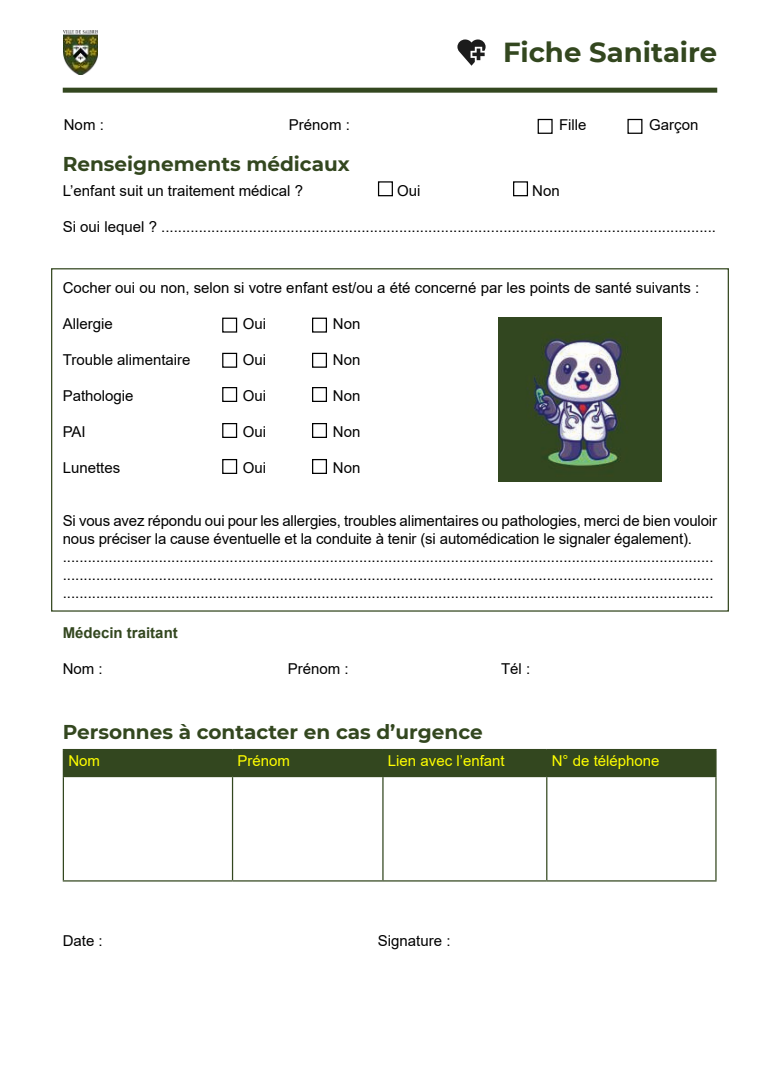
<style>
.page{position:relative;width:780px;height:1088px;background:#fff}
.page>*{position:absolute;margin:0;border:0;box-sizing:border-box;transform-origin:0 0}
.t1{font:700 27.5px "Montserrat";color:#33471f}
.t2{font:700 20px "Montserrat";color:#33471f}
.t3{font:15px/18px "Arial";color:#000}
.t4{font:15px "Arial";color:#ff0}
.t5{font:700 15px "Arial";color:#33471f}
</style>
<div class="page">
<div style="left:63px;top:88px;width:654px;height:5px;background:#33471f"></div>
<div style="left:378px;top:181px;width:15px;height:15px;border:1px solid #000"></div>
<div style="left:513px;top:181px;width:15px;height:15px;border:1px solid #000"></div>
<div style="left:63px;top:749px;width:653px;height:27px;background:#33471f"></div>
<hr style="left:63px;top:776px;width:169px;height:1px;background:#33471f">
<hr style="left:63px;top:777px;width:1px;height:103px;background:#33471f">
<hr style="left:232px;top:776px;width:151px;height:1px;background:#33471f">
<hr style="left:232px;top:777px;width:1px;height:103px;background:#33471f">
<hr style="left:383px;top:776px;width:163px;height:1px;background:#33471f">
<hr style="left:382px;top:777px;width:1px;height:103px;background:#33471f">
<hr style="left:546px;top:776px;width:170px;height:1px;background:#33471f">
<hr style="left:546px;top:777px;width:1px;height:103px;background:#33471f">
<hr style="left:715px;top:777px;width:1px;height:103px;background:#33471f">
<hr style="left:63px;top:880px;width:169px;height:1px;background:#33471f">
<hr style="left:232px;top:880px;width:151px;height:1px;background:#33471f">
<hr style="left:383px;top:880px;width:163px;height:1px;background:#33471f">
<hr style="left:546px;top:880px;width:170px;height:1px;background:#33471f">
<svg style="left:457px;top:39px;width:28px;height:27px"></svg>
<div style="left:537px;top:119px;width:15px;height:15px;border:1px solid #000"></div>
<div style="left:627px;top:119px;width:15px;height:15px;border:1px solid #000"></div>
<div style="left:222px;top:318px;width:15px;height:15px;border:1px solid #000"></div>
<div style="left:312px;top:318px;width:15px;height:15px;border:1px solid #000"></div>
<div style="left:222px;top:353px;width:15px;height:15px;border:1px solid #000"></div>
<div style="left:312px;top:353px;width:15px;height:15px;border:1px solid #000"></div>
<div style="left:222px;top:387px;width:15px;height:15px;border:1px solid #000"></div>
<div style="left:312px;top:387px;width:15px;height:15px;border:1px solid #000"></div>
<div style="left:222px;top:423px;width:15px;height:15px;border:1px solid #000"></div>
<div style="left:312px;top:423px;width:15px;height:15px;border:1px solid #000"></div>
<div style="left:222px;top:459px;width:15px;height:15px;border:1px solid #000"></div>
<div style="left:312px;top:459px;width:15px;height:15px;border:1px solid #000"></div>
<img style="left:498px;top:318px;width:164px;height:163px">
<img style="left:64px;top:30px;width:33px;height:45px">
<h1 class="t1" style="left:503px;top:39px;width:215px">Fiche Sanitaire</h1>
<p class="t3" style="left:64px;top:115px;width:42px">Nom :</p>
<p class="t3" style="left:289px;top:115px;width:62px">Prénom :</p>
<p class="t3" style="left:559px;top:115px;width:29px">Fille</p>
<p class="t3" style="left:649px;top:115px;width:51px">Garçon</p>
<h2 class="t2" style="left:63px;top:154px;width:288px">Renseignements médicaux</h2>
<p class="t3" style="left:63px;top:182px;width:242px">L’enfant suit un traitement médical ?</p>
<p class="t3" style="left:397px;top:183px;width:25px">Oui</p>
<p class="t3" style="left:532px;top:183px;width:29px">Non</p>
<p class="t3" style="left:63px;top:218px;width:654px">Si oui lequel ? .....................................................................................................................................</p>
<p class="t3" style="left:63px;top:279px;width:638px">Cocher oui ou non, selon si votre enfant est/ou a été concerné par les points de santé suivants :</p>
<p class="t3" style="left:63px;top:314px;width:52px">Allergie</p>
<p class="t3" style="left:243px;top:314px;width:25px">Oui</p>
<p class="t3" style="left:333px;top:314px;width:29px">Non</p>
<p class="t3" style="left:63px;top:350px;width:129px">Trouble alimentaire</p>
<p class="t3" style="left:243px;top:350px;width:25px">Oui</p>
<p class="t3" style="left:333px;top:350px;width:29px">Non</p>
<p class="t3" style="left:63px;top:386px;width:72px">Pathologie</p>
<p class="t3" style="left:243px;top:386px;width:25px">Oui</p>
<p class="t3" style="left:333px;top:386px;width:29px">Non</p>
<p class="t3" style="left:63px;top:422px;width:25px">PAI</p>
<p class="t3" style="left:243px;top:422px;width:25px">Oui</p>
<p class="t3" style="left:333px;top:422px;width:29px">Non</p>
<p class="t3" style="left:63px;top:460px;width:59px">Lunettes</p>
<p class="t3" style="left:243px;top:460px;width:25px">Oui</p>
<p class="t3" style="left:333px;top:460px;width:29px">Non</p>
<p class="t3" style="left:63px;top:512px;width:655px">Si vous avez répondu oui pour les allergies, troubles alimentaires ou pathologies, merci de bien vouloir nous préciser la cause éventuelle et la conduite à tenir (si automédication le signaler également). ............................................................................................................................................................ ............................................................................................................................................................ ............................................................................................................................................................</p>
<p class="t5" style="left:63px;top:627px;width:117px">Médecin traitant</p>
<p class="t3" style="left:63px;top:659px;width:42px">Nom :</p>
<p class="t3" style="left:288px;top:659px;width:62px">Prénom :</p>
<p class="t3" style="left:501px;top:659px;width:31px">Tél :</p>
<h2 class="t2" style="left:63px;top:722px;width:421px">Personnes à contacter en cas d’urgence</h2>
<p class="t4" style="left:68px;top:754px;width:33px">Nom</p>
<p class="t4" style="left:237px;top:754px;width:54px">Prénom</p>
<p class="t4" style="left:388px;top:750px;width:118px">Lien avec l’enfant</p>
<p class="t4" style="left:551px;top:750px;width:109px">N° de téléphone</p>
<p class="t3" style="left:63px;top:933px;width:42px">Date :</p>
<p class="t3" style="left:378px;top:933px;width:74px">Signature :</p>
</div>
